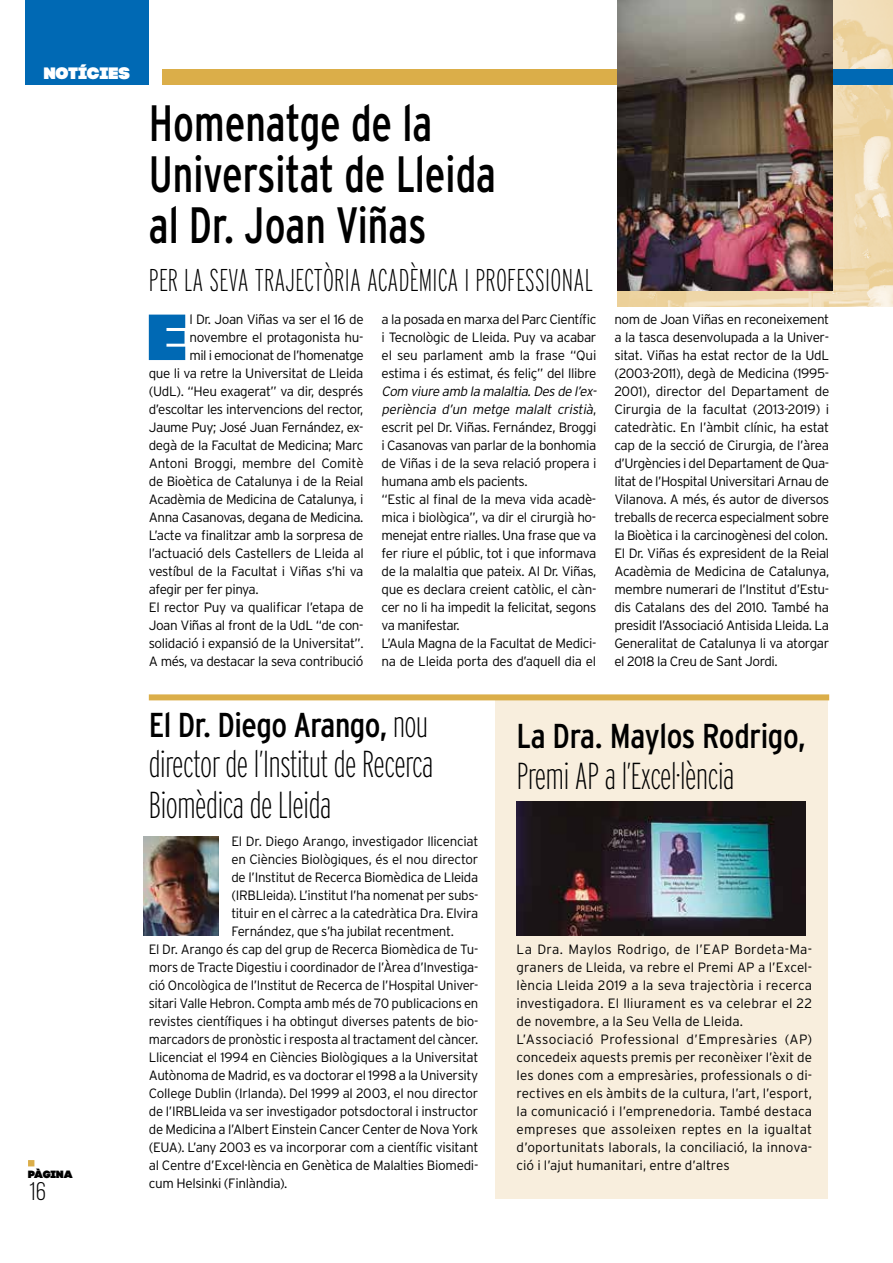
<style>
.page{position:relative;width:893px;height:1263px;background:#fff}
.page>*{position:absolute;margin:0;border:0;box-sizing:border-box;transform-origin:0 0}
.t1{font:64.95px "Code Pro Black";color:#0069b4}
.t2{font:condensed 51px/51px "Interstate";color:#000;scale:.9 1}
.t3{font:37.5px/40.5px "Interstate Extra Light Comp";letter-spacing:-.01em;color:#000}
.t4{font:condensed 34.5px "Interstate";letter-spacing:-.015em;color:#000}
.t5{font:31.5px "Interstate Extra Light Comp";letter-spacing:.01em;color:#000}
.t6{font:25.5px "Bebas Neue";color:#000}
.t7{font:16.5px "Code Pro Black";color:#fff}
.t8{font:300 13.5px/18px "Interstate";letter-spacing:-.025em;color:#000;text-align:justify}
.t9{font:300 13.5px/18px "Interstate";letter-spacing:.005em;color:#000}
.t10{font:10.5px "Code Pro Black";letter-spacing:-.025em;color:#000}
.s1{font-style:italic}
.s2{font-family:"Interstate Extra Light Comp";font-stretch:normal;font-size:37.5px}
</style>
<div class="page">
<img style="left:617px;top:0;width:276px;height:307px">
<div style="left:496px;top:700px;width:332px;height:498px;background:#f8eedd"></div>
<svg style="left:28px;top:1160px;width:6px;height:6px"></svg>
<div style="left:338px;top:70px;width:555px;height:15px;background:#0069b4"></div>
<div style="left:26px;top:0;width:123px;height:85px;background:#0069b4"></div>
<div style="left:162px;top:70px;width:667px;height:15px;background:#dbae49"></div>
<img style="left:617px;top:0;width:216px;height:291px">
<img style="left:144px;top:837px;width:75px;height:98px">
<img style="left:517px;top:801px;width:289px;height:134px">
<div style="left:149px;top:694px;width:680px;height:6px;background:#dbae49"></div>
<p class="t7" style="left:44px;top:63px;width:88px">NOTÍCIES</p>
<p class="t10" style="left:28px;top:1167px;width:46px">pàgina</p>
<h3 class="t6" style="left:28px;top:1178px;width:19px">16</h3>
<h2 class="t2" style="left:149px;top:97px;width:387px">Homenatge de la<br>Universitat de Lleida al Dr. Joan Viñas</h2>
<h3 class="t5" style="left:149px;top:260px;width:445px">PER LA SEVA TRAJECTÒRIA ACADÈMICA I PROFESSIONAL</h3>
<h1 class="t1" style="left:150px;top:297px;width:40px">E</h1>
<p class="t8" style="left:189px;top:310px;width:176px">l Dr. Joan Viñas va ser el 16 de</p>
<p class="t8" style="left:189px;top:328px;width:176px">novembre el protagonista hu-</p>
<p class="t8" style="left:189px;top:346px;width:176px">mil i emocionat de l’homenatge</p>
<p class="t8" style="left:149px;top:364px;width:216px">que li va retre la Universitat de Lleida</p>
<p class="t8" style="left:149px;top:382px;width:216px">(UdL). “Heu exagerat” va dir, després</p>
<p class="t8" style="left:149px;top:400px;width:216px">d’escoltar les intervencions del rector,</p>
<p class="t8" style="left:149px;top:418px;width:216px">Jaume Puy; José Juan Fernández, ex-</p>
<p class="t8" style="left:149px;top:436px;width:216px">degà de la Facultat de Medicina; Marc</p>
<p class="t8" style="left:149px;top:454px;width:216px">Antoni Broggi, membre del Comitè</p>
<p class="t8" style="left:149px;top:472px;width:216px">de Bioètica de Catalunya i de la Reial</p>
<p class="t8" style="left:149px;top:490px;width:216px">Acadèmia de Medicina de Catalunya, i</p>
<p class="t8" style="left:149px;top:508px;width:216px">Anna Casanovas, degana de Medicina.</p>
<p class="t8" style="left:149px;top:526px;width:216px">L’acte va finalitzar amb la sorpresa de</p>
<p class="t8" style="left:149px;top:544px;width:216px">l’actuació dels Castellers de Lleida al</p>
<p class="t8" style="left:149px;top:562px;width:216px">vestíbul de la Facultat i Viñas s’hi va</p>
<p class="t8" style="left:149px;top:580px;width:111px">afegir per fer pinya.</p>
<p class="t8" style="left:149px;top:598px;width:216px">El rector Puy va qualificar l’etapa de</p>
<p class="t8" style="left:149px;top:616px;width:216px">Joan Viñas al front de la UdL “de con-</p>
<p class="t8" style="left:149px;top:634px;width:216px">solidació i expansió de la Universitat”.</p>
<p class="t8" style="left:149px;top:652px;width:216px">A més, va destacar la seva contribució</p>
<p class="t8" style="left:382px;top:310px;width:216px">a la posada en marxa del Parc Científic i Tecnològic de Lleida. Puy va acabar el seu parlament amb la frase “Qui estima i és estimat, és feliç” del llibre</p>
<p class="t8" style="left:382px;top:382px;width:219px;text-align:left"><span class="s1">Com viure amb la malaltia.Desde l’ex&shy;periència d’un metge malalt cristià</span>, escrit pel Dr. Viñas. Fernández, Broggi i Casanovas van parlar de la bonhomia de Viñas i de la seva relació propera i humana amb els pacients.<br>“Estic al final de la meva vida acadè&shy;mica i biològica”, va dir el cirurgià ho&shy;menejat entre rialles. Una frase que va fer riure el públic, tot i que informava de la malaltia que pateix. Al Dr. Viñas, que es declara creient catòlic, el càn&shy;cer no li ha impedit la felicitat, segons va manifestar.<br>L’Aula Magna de la Facultat de Medici&shy;na de Lleida porta des d’aquell dia el</p>
<p class="t8" style="left:614px;top:310px;width:216px">nom de Joan Viñas en reconeixement a la tasca desenvolupada a la Univer&shy;sitat. Viñas ha estat rector de la UdL (2003-2011), degà de Medicina (1995- 2001), director del Departament de Cirurgia de la facultat (2013-2019) i catedràtic. En l’àmbit clínic, ha estat cap de la secció de Cirurgia, de l’àrea d’Urgències i del Departament de Qua&shy;litat de l’Hospital Universitari Arnau de Vilanova. A més, és autor de diversos treballs de recerca especialment sobre la Bioètica i la carcinogènesi del colon.<br>El Dr. Viñas és expresident de la Reial Acadèmia de Medicina de Catalunya, membre numerari de l’Institut d’Estu&shy;dis Catalans des del 2010. També ha presidit l’Associació Antisida Lleida. La Generalitat de Catalunya li va atorgar el 2018 la Creu de Sant Jordi.</p>
<h3 class="t4" style="left:149px;top:704px;width:281px">El Dr. Diego Arango, <span class="s2">nou</span></h3>
<h3 class="t3" style="left:149px;top:743px;width:286px">director de l’Institut de Recerca<br>Biomèdica de Lleida</h3>
<p class="t8" style="left:231px;top:832px;width:248px">El Dr. Diego Arango, investigador llicenciat</p>
<p class="t8" style="left:231px;top:850px;width:248px">en Ciències Biològiques, és el nou director</p>
<p class="t8" style="left:231px;top:868px;width:248px">de l’Institut de Recerca Biomèdica de Lleida</p>
<p class="t8" style="left:231px;top:886px;width:248px">(IRBLleida). L’institut l’ha nomenat per subs-</p>
<p class="t8" style="left:231px;top:904px;width:248px">tituir en el càrrec a la catedràtica Dra. Elvira</p>
<p class="t8" style="left:231px;top:922px;width:224px">Fernández, que s’ha jubilat recentment.</p>
<p class="t8" style="left:149px;top:940px;width:331px">El Dr. Arango és cap del grup de Recerca Biomèdica de Tu-</p>
<p class="t8" style="left:149px;top:958px;width:331px">mors de Tracte Digestiu i coordinador de l’Àrea d’Investiga-</p>
<p class="t8" style="left:149px;top:976px;width:331px">ció Oncològica de l’Institut de Recerca de l’Hospital Univer-</p>
<p class="t8" style="left:149px;top:994px;width:331px">sitari Valle Hebron. Compta amb més de 70 publicacions en</p>
<p class="t8" style="left:149px;top:1012px;width:331px">revistes científiques i ha obtingut diverses patents de bio-</p>
<p class="t8" style="left:149px;top:1030px;width:331px">marcadors de pronòstic i resposta al tractament del càncer.</p>
<p class="t8" style="left:149px;top:1048px;width:331px">Llicenciat el 1994 en Ciències Biològiques a la Universitat</p>
<p class="t8" style="left:149px;top:1066px;width:331px">Autònoma de Madrid, es va doctorar el 1998 a la University</p>
<p class="t8" style="left:149px;top:1084px;width:331px">College Dublin (Irlanda). Del 1999 al 2003, el nou director</p>
<p class="t8" style="left:149px;top:1102px;width:331px">de l’IRBLleida va ser investigador potsdoctoral i instructor</p>
<p class="t8" style="left:149px;top:1120px;width:331px">de Medicina a l’Albert Einstein Cancer Center de Nova York</p>
<p class="t8" style="left:149px;top:1138px;width:331px">(EUA). L’any 2003 es va incorporar com a científic visitant</p>
<p class="t8" style="left:149px;top:1156px;width:331px">al Centre d’Excel·lència en Genètica de Malalties Biomedi-</p>
<p class="t8" style="left:149px;top:1174px;width:140px">cum Helsinki (Finlàndia).</p>
<h3 class="t4" style="left:517px;top:715px;width:291px">La Dra. Maylos Rodrigo,</h3>
<h3 class="t3" style="left:517px;top:755px;width:219px">Premi AP a l’Excel·lència</h3>
<p class="t9" style="left:517px;top:940px;width:297px">La Dra. Maylos Rodrigo, de l’EAP Bordeta-Ma&shy;graners de Lleida, va rebre el Premi AP a l’Excel· lència Lleida 2019 a la seva trajectòria i recerca investigadora. El lliurament es va celebrar el 22 de novembre, a la Seu Vella de Lleida.<br>L’Associació Professional d’Empresàries (AP) concedeix aquests premis per reconèixer l’èxit de les dones com a empresàries, professionals o di&shy;rectives en els àmbits de la cultura, l’art, l’esport, la comunicació i l’emprenedoria. També destaca empreses que assoleixen reptes en la igualtat d’oportunitats laborals, la conciliació, la innova&shy;ció i l’ajut humanitari, entre d’altres</p>
</div>
